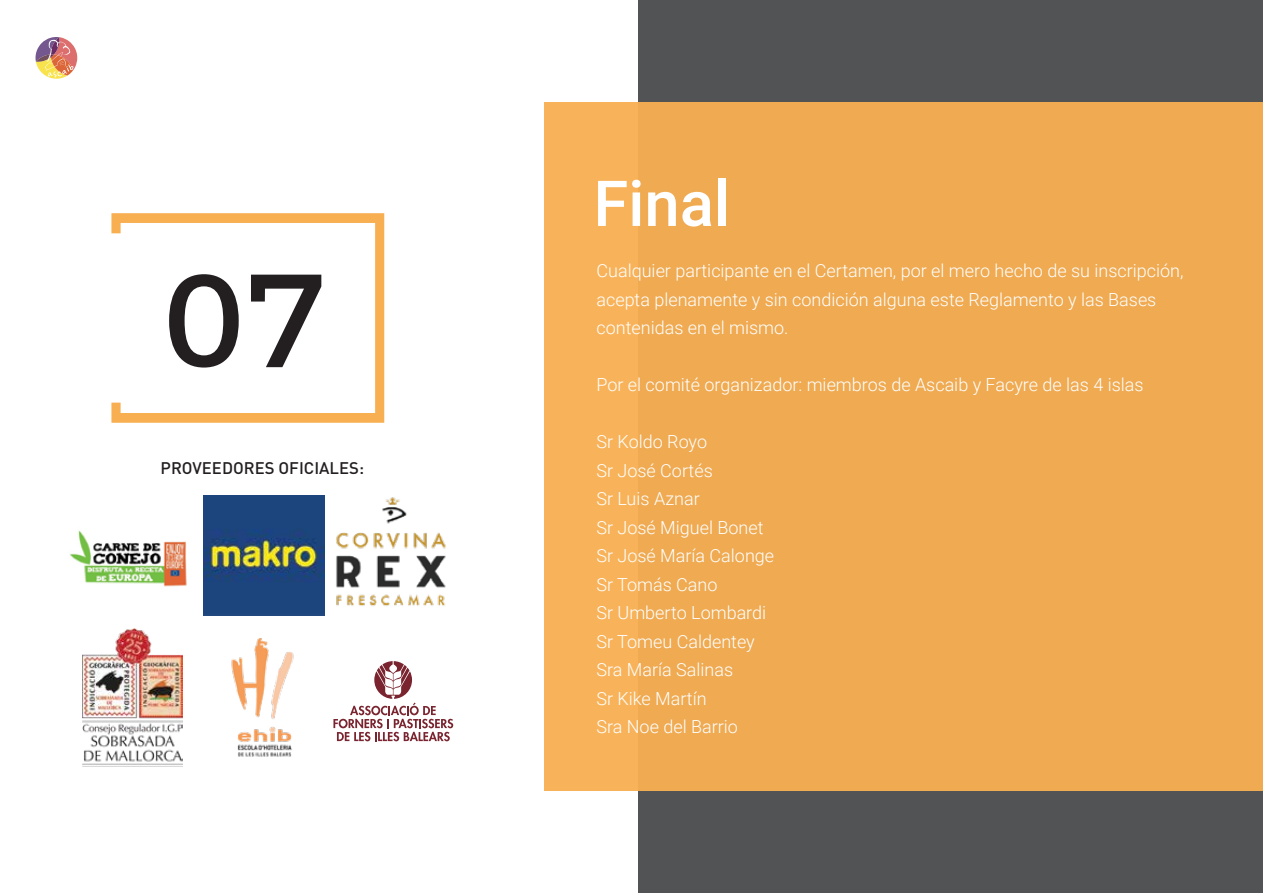
<style>
.page{position:relative;width:1263px;height:893px;background:#fff}
.page>*{position:absolute;margin:0;border:0;box-sizing:border-box;transform-origin:0 0}
.t1{font:132px "Montserrat";color:#231f20}
.t2{font:500 63.45px "Roboto";color:#fff}
.t3{font:300 18px/28.5px "Roboto";color:#fff}
.t4{font:500 16.65px "DIN";color:#231f20}
</style>
<div class="page">
<div style="left:639px;top:0;width:624px;height:893px;background:#525354"></div>
<div style="left:544px;top:102px;width:719px;height:689px;background:#efaa52"></div>
<svg style="left:111px;top:213px;width:273px;height:210px"></svg>
<img style="left:203px;top:495px;width:121px;height:121px">
<img style="left:336px;top:497px;width:110px;height:109px">
<img style="left:82px;top:629px;width:101px;height:136px">
<img style="left:231px;top:638px;width:63px;height:119px">
<svg style="left:36px;top:37px;width:41px;height:42px"></svg>
<svg style="left:333px;top:661px;width:120px;height:80px"></svg>
<img style="left:70px;top:530px;width:117px;height:57px">
<h2 class="t2" style="left:593px;top:159px;width:138px">Final</h2>
<h1 class="t1" style="left:163px;top:215px;width:164px">07</h1>
<p class="t3" style="left:596px;top:256px;width:588px">Cualquier participante en el Certamen, por el mero hecho de su inscripción, acepta plenamente y sin condición alguna este Reglamento y las Bases contenidas en el mismo.</p>
<p class="t3" style="left:596px;top:370px;width:549px">Por el comité organizador: miembros de Ascaib y Facyre de las 4 islas</p>
<p class="t3" style="left:596px;top:427px;width:179px">Sr Koldo Royo<br>Sr José Cortés<br>Sr Luis Aznar<br>Sr José Miguel Bonet<br>Sr José María Calonge<br>Sr Tomás Cano<br>Sr Umberto Lombardi<br>Sr Tomeu Caldentey<br>Sra María Salinas<br>Sr Kike Martín<br>Sra Noe del Barrio</p>
<p class="t4" style="left:161px;top:457px;width:205px">PROVEEDORES OFICIALES:</p>
</div>
